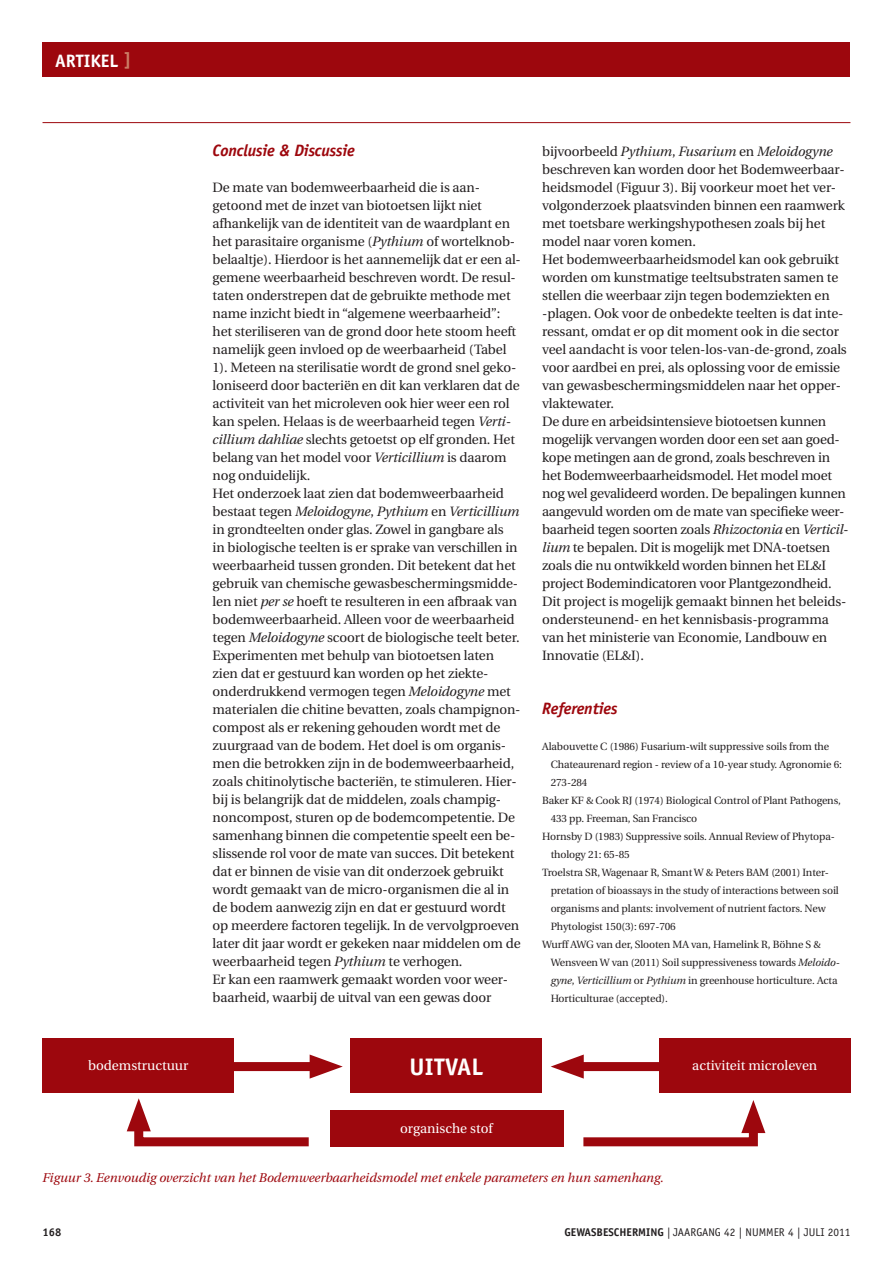
<style>
.page{position:relative;width:893px;height:1263px;background:#fff}
.page>*{position:absolute;margin:0;border:0;box-sizing:border-box;transform-origin:0 0}
.t1{font:700 24px "Officina Sans";color:#fff}
.t2{font:700 18px "Officina Sans";color:#fff}
.t3{font:italic 700 16.5px "Officina Sans";letter-spacing:-.01em;color:#9d070d}
.t4{font:13.5px/18px "Utopia";letter-spacing:-.01em;color:#231f20}
.t5{font:13.5px "Utopia";color:#fff}
.t6{font:italic 12.75px "Utopia";color:#9d070d}
.t7{font:11.25px "Officina Sans";color:#231f20}
.t8{font:700 11.25px "Officina Sans";color:#231f20}
.t9{font:10.5px "Utopia";letter-spacing:-.01em;color:#231f20}
.s1{color:#cb7c64}
.s2{font-style:italic}
.s3{font-weight:700}
</style>
<div class="page">
<div style="left:43px;top:43px;width:807px;height:34px;background:#9d070d"></div>
<hr style="left:43px;top:122px;width:807px;height:1px;background:#9d070d">
<div style="left:43px;top:1038px;width:191px;height:54px;background:#9d070d"></div>
<div style="left:351px;top:1038px;width:191px;height:54px;background:#9d070d"></div>
<div style="left:659px;top:1038px;width:191px;height:54px;background:#9d070d"></div>
<div style="left:330px;top:1110px;width:233px;height:36px;background:#9d070d"></div>
<div style="left:234px;top:1062px;width:90px;height:9px;background:#9d070d"></div>
<svg style="left:310px;top:1054px;width:33px;height:24px"></svg>
<div style="left:570px;top:1062px;width:89px;height:9px;background:#9d070d"></div>
<svg style="left:551px;top:1054px;width:33px;height:24px"></svg>
<svg style="left:127px;top:1098px;width:182px;height:49px"></svg>
<svg style="left:583px;top:1100px;width:182px;height:47px"></svg>
<h2 class="t2" style="left:55px;top:49px;width:78px">ARTIKEL <span class="s1">]</span></h2>
<p class="t3" style="left:213px;top:141px;width:144px">Conclusie &amp; Discussie</p>
<p class="t4" style="left:213px;top:179px;width:310px">De mate van bodemweerbaarheid die is aan&shy;getoond met de inzet van biotoetsen lijkt niet afhankelijk van de identiteit van de waardplant en het parasitaire organisme (<span class="s2">Pythium</span> of wortelknob&shy;belaaltje). Hierdoor is het aannemelijk dat er een al&shy;gemene weerbaarheid beschreven wordt. De resul&shy;taten onderstrepen dat de gebruikte methode met name inzicht biedt in “algemene weerbaarheid”: het steriliseren van de grond door hete stoom heeft namelijk geen invloed op de weerbaarheid (Tabel 1). Meteen na sterilisatie wordt de grond snel geko&shy;loniseerd door bacteriën en dit kan verklaren dat de activiteit van het microleven ook hier weer een rol kan spelen. Helaas is de weerbaarheid tegen <span class="s2">Verti&shy;cillium dahliae</span> slechts getoetst op elf gronden. Het belang van het model voor <span class="s2">Verticillium</span> is daarom nog onduidelijk.<br>Het onderzoek laat zien dat bodemweerbaarheid bestaat tegen <span class="s2">Meloidogyne</span>, <span class="s2">Pythium</span> en <span class="s2">Verticillium </span>in grondteelten onder glas. Zowel in gangbare als<br>in biologische teelten is er sprake van verschillen in weerbaarheid tussen gronden. Dit betekent dat het gebruik van chemische gewasbeschermingsmidde&shy;len niet <span class="s2">per se</span> hoeft te resulteren in een afbraak van bodemweerbaarheid. Alleen voor de weerbaarheid tegen <span class="s2">Meloidogyne</span> scoort de biologische teelt beter.<br>Experimenten met behulp van biotoetsen laten zien dat er gestuurd kan worden op het ziekte&shy;onderdrukkend vermogen tegen <span class="s2">Meloidogyne</span> met materialen die chitine bevatten, zoals champignon&shy;compost als er rekening gehouden wordt met de zuurgraad van de bodem. Het doel is om organis&shy;men die betrokken zijn in de bodemweerbaarheid, zoals chitinolytische bacteriën, te stimuleren. Hier&shy;bij is belangrijk dat de middelen, zoals champig&shy;noncompost, sturen op de bodemcompetentie. De samenhang binnen die competentie speelt een be&shy;slissende rol voor de mate van succes. Dit betekent dat er binnen de visie van dit onderzoek gebruikt wordt gemaakt van de micro-organismen die al in de bodem aanwezig zijn en dat er gestuurd wordt op meerdere factoren tegelijk. In de vervolgproeven later dit jaar wordt er gekeken naar middelen om de weerbaarheid tegen <span class="s2">Pythium</span> te verhogen.<br>Er kan een raamwerk gemaakt worden voor weer&shy;baarheid, waarbij de uitval van een gewas door</p>
<p class="t4" style="left:542px;top:143px;width:308px">bijvoorbeeld <span class="s2">Pythium</span>, <span class="s2">Fusarium</span> en <span class="s2">Meloidogyne </span>beschreven kan worden door het Bodemweerbaar&shy;heidsmodel (Figuur 3). Bij voorkeur moet het ver&shy;volgonderzoek plaatsvinden binnen een raamwerk met toetsbare werkingshypothesen zoals bij het model naar voren komen.<br>Het bodemweerbaarheidsmodel kan ook gebruikt worden om kunstmatige teeltsubstraten samen te stellen die weerbaar zijn tegen bodemziekten en -plagen. Ook voor de onbedekte teelten is dat inte&shy;ressant, omdat er op dit moment ook in die sector veel aandacht is voor telen-los-van-de-grond, zoals voor aardbei en prei, als oplossing voor de emissie van gewasbeschermingsmiddelen naar het opper&shy;vlaktewater.<br>De dure en arbeidsintensieve biotoetsen kunnen mogelijk vervangen worden door een set aan goed&shy;kope metingen aan de grond, zoals beschreven in het Bodemweerbaarheidsmodel. Het model moet nog wel gevalideerd worden. De bepalingen kunnen aangevuld worden om de mate van specifieke weer&shy;baarheid tegen soorten zoals <span class="s2">Rhizoctonia</span> en <span class="s2">Verticil&shy;lium</span> te bepalen. Dit is mogelijk met DNA-toetsen zoals die nu ontwikkeld worden binnen het EL&amp;I project Bodemindicatoren voor Plantgezondheid.<br>Dit project is mogelijk gemaakt binnen het beleids&shy;ondersteunend- en het kennisbasis-programma van het ministerie van Economie, Landbouw en Innovatie (EL&amp;I).</p>
<p class="t3" style="left:542px;top:699px;width:77px">Referenties</p>
<p class="t9" style="left:542px;top:741px;width:289px">Alabouvette C (1986) Fusarium-wilt suppressive soils from the</p>
<p class="t9" style="left:551px;top:759px;width:293px">Chateaurenard region - review of a 10-year study. Agronomie 6:</p>
<p class="t9" style="left:551px;top:777px;width:38px">273-284</p>
<p class="t9" style="left:542px;top:795px;width:300px">Baker KF &amp; Cook RJ (1974) Biological Control of Plant Pathogens,</p>
<p class="t9" style="left:551px;top:813px;width:148px">433 pp. Freeman, San Francisco</p>
<p class="t9" style="left:542px;top:831px;width:294px">Hornsby D (1983) Suppressive soils. Annual Review of Phytopa-</p>
<p class="t9" style="left:551px;top:849px;width:81px">thology 21: 65-85</p>
<p class="t9" style="left:542px;top:867px;width:288px">Troelstra SR, Wagenaar R, Smant W &amp; Peters BAM (2001) Inter-</p>
<p class="t9" style="left:551px;top:885px;width:290px">pretation of bioassays in the study of interactions between soil</p>
<p class="t9" style="left:551px;top:903px;width:277px">organisms and plants: involvement of nutrient factors. New</p>
<p class="t9" style="left:551px;top:921px;width:127px">Phytologist 150(3): 697-706</p>
<p class="t9" style="left:542px;top:939px;width:280px">Wurff AWG van der, Slooten MA van, Hamelink R, Böhne S &amp;</p>
<p class="t9" style="left:551px;top:957px;width:291px">Wensveen W van (2011) Soil suppressiveness towards <span class="s2">Meloido-</span></p>
<p class="t9" style="left:551px;top:975px;width:288px"><span class="s2">gyne</span>, <span class="s2">Verticillium</span> or <span class="s2">Pythium</span> in greenhouse horticulture. Acta</p>
<p class="t9" style="left:551px;top:993px;width:119px">Horticulturae (accepted).</p>
<p class="t5" style="left:88px;top:1058px;width:102px">bodemstructuur</p>
<h1 class="t1" style="left:409px;top:1051px;width:62px">UITVAL</h1>
<p class="t5" style="left:692px;top:1058px;width:127px">activiteit microleven</p>
<p class="t5" style="left:400px;top:1121px;width:94px">organische stof</p>
<p class="t6" style="left:43px;top:1171px;width:623px">Figuur 3. Eenvoudig overzicht van het Bodemweerbaarheidsmodel met enkele parameters en hun samenhang.</p>
<p class="t8" style="left:43px;top:1225px;width:20px">168</p>
<p class="t7" style="left:564px;top:1226px;width:287px"><span class="s3">GEWASBESCHERMING</span> | JAARGANG 42 | NUMMER 4 | JULI 2011</p>
</div>
